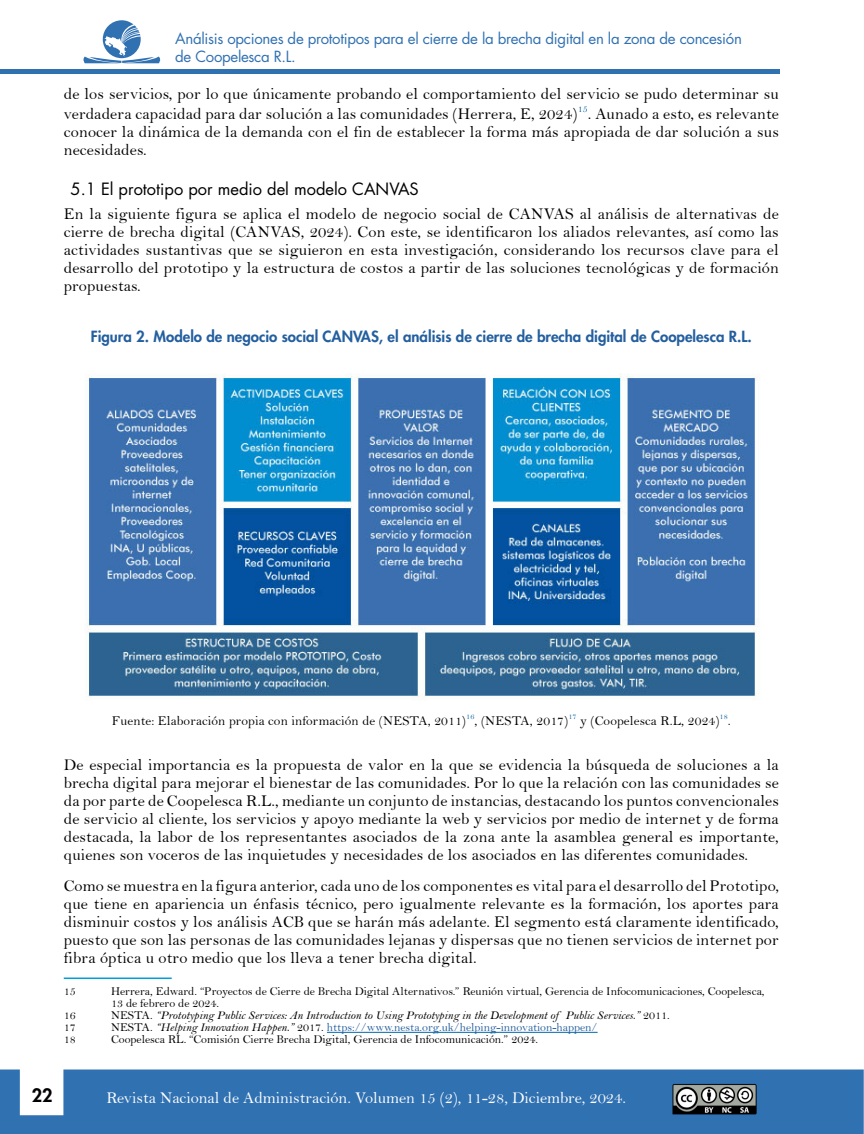
<style>
.page{position:relative;width:864px;height:1134px;background:#fff}
.page>*{position:absolute;margin:0;border:0;box-sizing:border-box;transform-origin:0 0}
.t1{font:800 18px "Futura Std";color:#000}
.t2{font:16.5px/18px "Bell";letter-spacing:.01em;color:#000;text-align:justify}
.t3{font:16.5px "Bell";color:#fff}
.t4{font:16.5px "Futura Std";color:#000}
.t5{font:15px/18px "Futura Std";letter-spacing:-.02em;color:#3071b2}
.t6{font:800 15px "Futura Std";color:#235f9f}
.t7{font:13.5px "Bell";letter-spacing:.01em;color:#000}
.t8{font:12px/12px "Bell";color:#000}
.t9{font:12px "Bell MT Italic";color:#000}
.t10{font:12px "Bell";color:#235f9f}
.s1{font-family:"Bell"}
.s2{color:#000}
.s3{font-family:"Bell MT Italic";color:#000}
</style>
<div class="page">
<div style="left:0;top:69px;width:780px;height:5px;background:#3071b2"></div>
<svg style="left:83px;top:20px;width:78px;height:43px"></svg>
<div style="left:0;top:1070px;width:864px;height:64px;background:#3071b2"></div>
<img style="left:670px;top:1083px;width:90px;height:31px">
<img style="left:85px;top:374px;width:675px;height:326px">
<hr style="left:327px;top:1032px;width:271px;height:1px;background:#006baa">
<hr style="left:64px;top:978px;width:108px;height:1px;background:#009dda">
<p class="t5" style="left:175px;top:30px;width:568px">Análisis opciones de prototipos para el cierre de la brecha digital en la zona de concesión de Coopelesca R.L.</p>
<p class="t2" style="left:64px;top:84px;width:717px;line-height:19.8px">de los servicios, por lo que únicamente probando el comportamiento del servicio se pudo determinar su verdadera capacidad para dar solución a las comunidades (Herrera, E, 2024)<sup>15</sup>. Aunado a esto, es relevante</p>
<p class="t2" style="left:64px;top:122px;width:717px">conocer la dinámica de la demanda con el fin de establecer la forma más apropiada de dar solución a sus necesidades.</p>
<p class="t4" style="left:71px;top:178px;width:350px">5.1 El prototipo por medio del modelo CANVAS</p>
<p class="t2" style="left:64px;top:205px;width:717px">En la siguiente figura se aplica el modelo de negocio social de CANVAS al análisis de alternativas de cierre de brecha digital (CANVAS, 2024). Con este, se identificaron los aliados relevantes, así como las actividades sustantivas que se siguieron en esta investigación, considerando los recursos clave para el desarrollo del prototipo y la estructura de costos a partir de las soluciones tecnológicas y de formación propuestas.</p>
<p class="t6" style="left:91px;top:327px;width:663px">Figura 2. Modelo de negocio social CANVAS, el análisis de cierre de brecha digital de Coopelesca R.L.</p>
<p class="t7" style="left:112px;top:713px;width:620px">Fuente: Elaboración propia con información de (NESTA, 2011)<sup>16</sup>, (NESTA, 2017)<sup>17</sup> y (Coopelesca R.L, 2024)<sup>18</sup>.</p>
<p class="t2" style="left:64px;top:756px;width:717px">De especial importancia es la propuesta de valor en la que se evidencia la búsqueda de soluciones a la brecha digital para mejorar el bienestar de las comunidades. Por lo que la relación con las comunidades se da por parte de Coopelesca R.L., mediante un conjunto de instancias, destacando los puntos convencionales de servicio al cliente, los servicios y apoyo mediante la web y servicios por medio de internet y de forma destacada, la labor de los representantes asociados de la zona ante la asamblea general es importante, quienes son voceros de las inquietudes y necesidades de los asociados en las diferentes comunidades.</p>
<p class="t2" style="left:64px;top:877px;width:717px">Como se muestra en la figura anterior, cada uno de los componentes es vital para el desarrollo del Prototipo, que tiene en apariencia un énfasis técnico, pero igualmente relevante es la formación, los aportes para disminuir costos y los análisis ACB que se harán más adelante. El segmento está claramente identificado, puesto que son las personas de las comunidades lejanas y dispersas que no tienen servicios de internet por fibra óptica u otro medio que los lleva a tener brecha digital.</p>
<p class="t8" style="left:64px;top:985px;width:13px">15</p>
<p class="t8" style="left:111px;top:985px;width:655px">Herrera, Edward. “Proyectos de Cierre de Brecha Digital Alternativos.” Reunión virtual, Gerencia de Infocomunicaciones, Coopelesca,<br>13 de febrero de 2024.</p>
<p class="t8" style="left:64px;top:1009px;width:13px">16</p>
<p class="t9" style="left:111px;top:1008px;width:560px"><span class="s1">NESTA.</span> “Prototyping Public Services: An Introduction to Using Prototyping in the Development of Public Services.” <span class="s1">2011.</span></p>
<p class="t8" style="left:64px;top:1021px;width:13px">17</p>
<p class="t10" style="left:111px;top:1020px;width:488px"><span class="s2">NESTA.</span> <span class="s3">“Helping Innovation Happen.”</span> <span class="s2">2017.</span> https://www.nesta.org.uk/helping-innovation-happen/</p>
<p class="t8" style="left:64px;top:1033px;width:13px">18</p>
<p class="t8" style="left:111px;top:1033px;width:428px">Coopelesca RL. “Comisión Cierre Brecha Digital, Gerencia de Infocomunicación.” 2024.</p>
<p class="t1" style="left:32px;top:1084px;width:22px">22</p>
<p class="t3" style="left:106px;top:1088px;width:521px">Revista Nacional de Administración. Volumen 15 (2), 11-28, Diciembre, 2024.</p>
</div>
